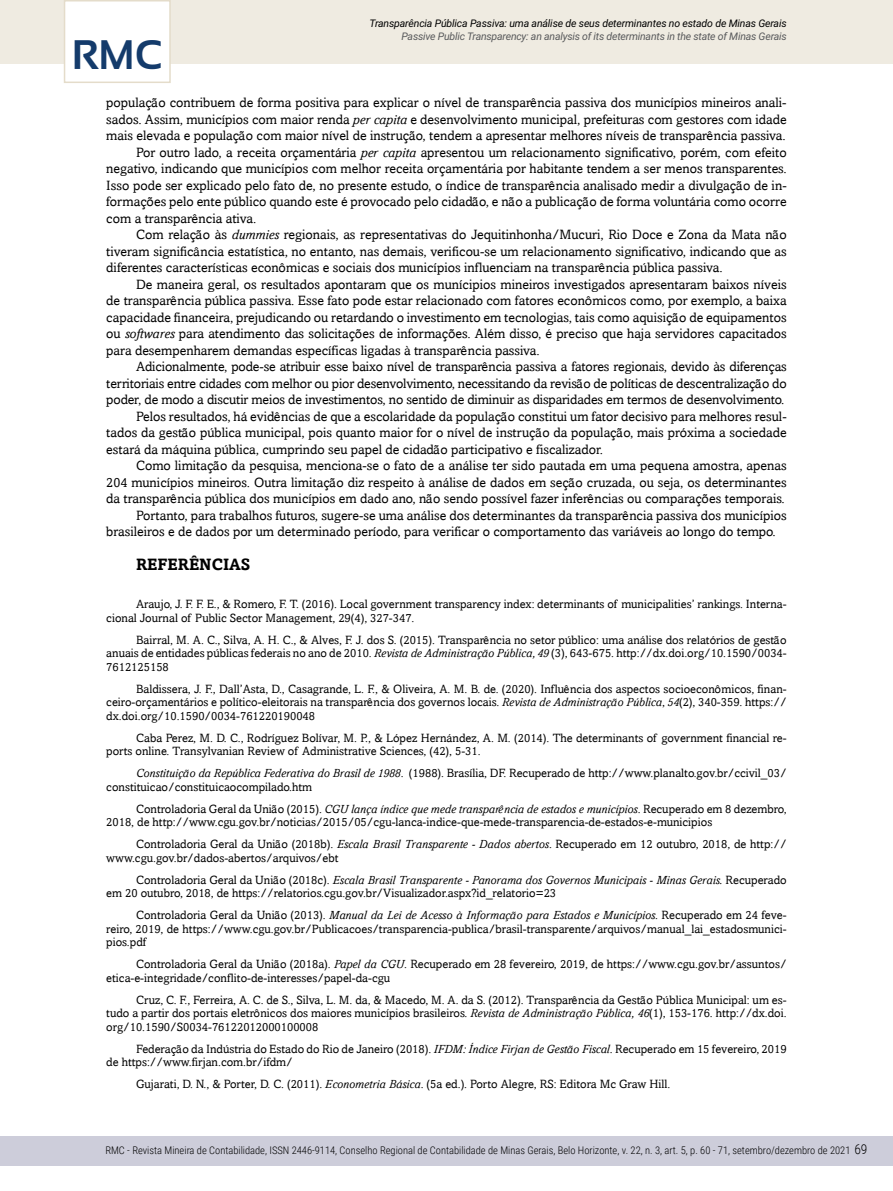
<style>
.page{position:relative;width:893px;height:1191px;background:#fff}
.page>*{position:absolute;margin:0;border:0;box-sizing:border-box;transform-origin:0 0}
.t1{font:700 41.25px "Sansation";color:#143b6b}
.t2{font:700 16.5px "Amasis";color:#000}
.t3{font:13.5px "Amasis";color:#000}
.t4{font:300 13.5px "Roboto Condensed";color:#000}
.t5{font:12px/13.5px "Amasis";color:#000}
.t6{font:300 10.5px "Roboto Condensed";color:#000}
.t7{font:italic 10.5px "Roboto";letter-spacing:-.015em;color:#000}
.t8{font:italic 10.5px "Roboto";letter-spacing:-.02em;color:#58595b}
.s1{font-style:italic}
</style>
<div class="page">
<div style="left:0;top:1135px;width:893px;height:30px;background:#cdcdda"></div>
<div style="left:0;top:0;width:893px;height:64px;background:#efebe1"></div>
<div style="left:64px;top:0;width:107px;height:83px;background:#fff;border:2px solid #e4dcca"></div>
<h1 class="t1" style="left:72px;top:32px;width:92px">RMC</h1>
<p class="t7" style="left:369px;top:16px;width:419px">Transparência Pública Passiva: uma análise de seus determinantes no estado de Minas Gerais</p>
<p class="t8" style="left:401px;top:29px;width:387px">Passive Public Transparency: an analysis of its determinants in the state of Minas Gerais</p>
<p class="t3" style="left:106px;top:95px;width:682px">população contribuem de forma positiva para explicar o nível de transparência passiva dos municípios mineiros anali-</p>
<p class="t3" style="left:106px;top:111px;width:682px">sados. Assim, municípios com maior renda <span class="s1">per capita</span> e desenvolvimento municipal, prefeituras com gestores com idade</p>
<p class="t3" style="left:106px;top:128px;width:681px">mais elevada e população com maior nível de instrução, tendem a apresentar melhores níveis de transparência passiva.</p>
<p class="t3" style="left:136px;top:144px;width:652px">Por outro lado, a receita orçamentária <span class="s1">per capita</span> apresentou um relacionamento significativo, porém, com efeito</p>
<p class="t3" style="left:106px;top:161px;width:682px">negativo, indicando que municípios com melhor receita orçamentária por habitante tendem a ser menos transparentes.</p>
<p class="t3" style="left:106px;top:177px;width:682px">Isso pode ser explicado pelo fato de, no presente estudo, o índice de transparência analisado medir a divulgação de in-</p>
<p class="t3" style="left:106px;top:194px;width:682px">formações pelo ente público quando este é provocado pelo cidadão, e não a publicação de forma voluntária como ocorre</p>
<p class="t3" style="left:106px;top:210px;width:151px">com a transparência ativa.</p>
<p class="t3" style="left:136px;top:227px;width:652px">Com relação às <span class="s1">dummies</span> regionais, as representativas do Jequitinhonha/Mucuri, Rio Doce e Zona da Mata não</p>
<p class="t3" style="left:106px;top:243px;width:682px">tiveram significância estatística, no entanto, nas demais, verificou-se um relacionamento significativo, indicando que as</p>
<p class="t3" style="left:106px;top:260px;width:618px">diferentes características econômicas e sociais dos municípios influenciam na transparência pública passiva.</p>
<p class="t3" style="left:136px;top:276px;width:652px">De maneira geral, os resultados apontaram que os munícipios mineiros investigados apresentaram baixos níveis</p>
<p class="t3" style="left:106px;top:293px;width:682px">de transparência pública passiva. Esse fato pode estar relacionado com fatores econômicos como, por exemplo, a baixa</p>
<p class="t3" style="left:106px;top:309px;width:682px">capacidade financeira, prejudicando ou retardando o investimento em tecnologias, tais como aquisição de equipamentos</p>
<p class="t3" style="left:106px;top:326px;width:682px">ou <span class="s1">softwares</span> para atendimento das solicitações de informações. Além disso, é preciso que haja servidores capacitados</p>
<p class="t3" style="left:106px;top:342px;width:435px">para desempenharem demandas específicas ligadas à transparência passiva.</p>
<p class="t3" style="left:136px;top:359px;width:652px">Adicionalmente, pode-se atribuir esse baixo nível de transparência passiva a fatores regionais, devido às diferenças</p>
<p class="t3" style="left:106px;top:375px;width:682px">territoriais entre cidades com melhor ou pior desenvolvimento, necessitando da revisão de políticas de descentralização do</p>
<p class="t3" style="left:106px;top:392px;width:680px">poder, de modo a discutir meios de investimentos, no sentido de diminuir as disparidades em termos de desenvolvimento.</p>
<p class="t3" style="left:136px;top:408px;width:652px">Pelos resultados, há evidências de que a escolaridade da população constitui um fator decisivo para melhores resul-</p>
<p class="t3" style="left:106px;top:425px;width:682px">tados da gestão pública municipal, pois quanto maior for o nível de instrução da população, mais próxima a sociedade</p>
<p class="t3" style="left:106px;top:441px;width:498px">estará da máquina pública, cumprindo seu papel de cidadão participativo e fiscalizador.</p>
<p class="t3" style="left:136px;top:458px;width:652px">Como limitação da pesquisa, menciona-se o fato de a análise ter sido pautada em uma pequena amostra, apenas</p>
<p class="t3" style="left:106px;top:474px;width:682px">204 municípios mineiros. Outra limitação diz respeito à análise de dados em seção cruzada, ou seja, os determinantes</p>
<p class="t3" style="left:106px;top:491px;width:680px">da transparência pública dos municípios em dado ano, não sendo possível fazer inferências ou comparações temporais.</p>
<p class="t3" style="left:136px;top:507px;width:652px">Portanto, para trabalhos futuros, sugere-se uma análise dos determinantes da transparência passiva dos municípios</p>
<p class="t3" style="left:106px;top:524px;width:671px">brasileiros e de dados por um determinado período, para verificar o comportamento das variáveis ao longo do tempo.</p>
<p class="t2" style="left:136px;top:554px;width:116px">REFERÊNCIAS</p>
<p class="t5" style="left:106px;top:597px;width:682px;text-indent:30px">Araujo, J. F. F. E., &amp; Romero, F. T. (2016). Local government transparency index: determinants of municipalities’ rankings. Interna&shy;cional Journal of Public Sector Management, 29(4), 327-347.</p>
<p class="t5" style="left:106px;top:632px;width:682px;text-align:justify;text-indent:30px">Bairral, M. A. C., Silva, A. H. C., &amp; Alves, F. J. dos S. (2015). Transparência no setor público: uma análise dos relatórios de gestão anuais de entidades públicas federais no ano de 2010. <span class="s1">Revista de Administração Pública, 49</span> (3), 643-675. http://dx.doi.org/10.1590/0034- 7612125158</p>
<p class="t5" style="left:106px;top:681px;width:682px;text-align:justify;text-indent:30px">Baldissera, J. F., Dall’Asta, D., Casagrande, L. F., &amp; Oliveira, A. M. B. de. (2020). Influência dos aspectos socioeconômicos, finan&shy;ceiro-orçamentários e político-eleitorais na transparência dos governos locais. <span class="s1">Revista de Administração Pública</span>, <span class="s1">54</span>(2), 340-359. https:// dx.doi.org/10.1590/0034-761220190048</p>
<p class="t5" style="left:106px;top:730px;width:682px;text-indent:30px">Caba Perez, M. D. C., Rodríguez Bolívar, M. P., &amp; López Hernández, A. M. (2014). The determinants of government financial re&shy;ports online. Transylvanian Review of Administrative Sciences, (42), 5-31.</p>
<p class="t5" style="left:106px;top:766px;width:682px;text-indent:30px"><span class="s1">Constituição da República Federativa do Brasil de 1988</span>. (1988). Brasília, DF. Recuperado de http://www.planalto.gov.br/ccivil_03/ constituicao/constituicaocompilado.htm</p>
<p class="t5" style="left:106px;top:801px;width:682px;text-indent:30px">Controladoria Geral da União (2015). <span class="s1">CGU lança índice que mede transparência de estados e municípios</span>. Recuperado em 8 dezembro,<br>2018, de http://www.cgu.gov.br/noticias/2015/05/cgu-lanca-indice-que-mede-transparencia-de-estados-e-municipios</p>
<p class="t5" style="left:106px;top:837px;width:682px;text-indent:30px">Controladoria Geral da União (2018b). <span class="s1">Escala Brasil Transparente - Dados abertos</span>. Recuperado em 12 outubro, 2018, de http:// www.cgu.gov.br/dados-abertos/arquivos/ebt</p>
<p class="t5" style="left:106px;top:872px;width:682px;text-indent:30px">Controladoria Geral da União (2018c). <span class="s1">Escala Brasil Transparente - Panorama dos Governos Municipais - Minas Gerais.</span> Recuperado em 20 outubro, 2018, de https://relatorios.cgu.gov.br/Visualizador.aspx?id_relatorio=23</p>
<p class="t5" style="left:106px;top:908px;width:682px;text-align:justify;text-indent:30px">Controladoria Geral da União (2013). <span class="s1">Manual da Lei de Acesso à Informação para Estados e Municípios</span>. Recuperado em 24 feve&shy;reiro, 2019, de https://www.cgu.gov.br/Publicacoes/transparencia-publica/brasil-transparente/arquivos/manual_lai_estadosmunici&shy;pios.pdf</p>
<p class="t5" style="left:106px;top:957px;width:682px;text-indent:30px">Controladoria Geral da União (2018a). <span class="s1">Papel da CGU</span>. Recuperado em 28 fevereiro, 2019, de https://www.cgu.gov.br/assuntos/ etica-e-integridade/conflito-de-interesses/papel-da-cgu</p>
<p class="t5" style="left:106px;top:992px;width:682px;text-align:justify;text-indent:30px">Cruz, C. F., Ferreira, A. C. de S., Silva, L. M. da, &amp; Macedo, M. A. da S. (2012). Transparência da Gestão Pública Municipal: um es&shy;tudo a partir dos portais eletrônicos dos maiores municípios brasileiros. <span class="s1">Revista de Administração Pública, 46</span>(1), 153-176. http://dx.doi. org/10.1590/S0034-76122012000100008</p>
<p class="t5" style="left:106px;top:1041px;width:682px;text-indent:30px">Federação da Indústria do Estado do Rio de Janeiro (2018). <span class="s1">IFDM: Índice Firjan de Gestão Fiscal</span>. Recuperado em 15 fevereiro, 2019 de https://www.firjan.com.br/ifdm/</p>
<p class="t5" style="left:136px;top:1077px;width:536px">Gujarati, D. N., &amp; Porter, D. C. (2011). <span class="s1">Econometria Básica</span>. (5a ed.). Porto Alegre, RS: Editora Mc Graw Hill.</p>
<p class="t4" style="left:854px;top:1140px;width:15px">69</p>
<p class="t6" style="left:105px;top:1143px;width:747px">RMC - Revista Mineira de Contabilidade, ISSN 2446-9114, Conselho Regional de Contabilidade de Minas Gerais, Belo Horizonte, v. 22, n. 3, art. 5, p. 60 - 71, setembro/dezembro de 2021</p>
</div>
